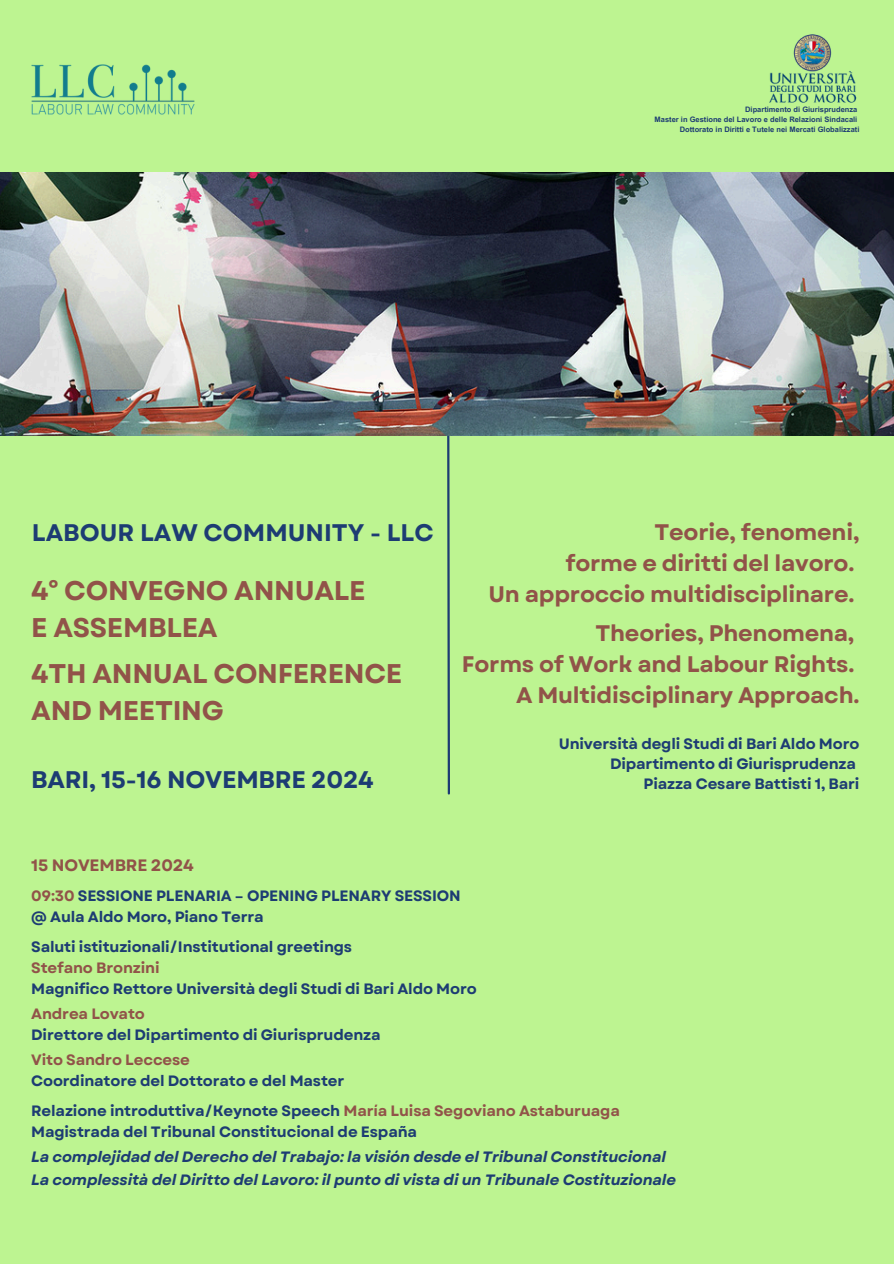
<style>
.page{position:relative;width:894px;height:1264px;background:#fff}
.page>*{position:absolute;margin:0;border:0;box-sizing:border-box;transform-origin:0 0}
.t1{font:700 27px/37.5px "Garet";letter-spacing:-.01em;color:#915349}
.t2{font:700 24px "Garet";color:#1d3c73}
.t3{font:700 22.5px/31px "Garet";letter-spacing:-.01em;color:#915349;text-align:right}
.t4{font:700 16.5px "Garet";letter-spacing:-.01em;color:#915349}
.t5{font:700 15px/20.2px "Garet";letter-spacing:-.01em;color:#1d3c73}
.t6{font:italic 700 15px/23px "Garet";letter-spacing:-.01em;color:#1d3c73}
.t7{font:700 15px "Garet";letter-spacing:-.01em;color:#915349}
.t8{font:700 7.5px "Arial MT Pro";color:#1d3c73}
.s1{color:#915349}
</style>
<div class="page">
<div style="left:0;top:0;width:893px;height:1263px;background:#bdf491"></div>
<svg style="left:445px;top:435px;width:6px;height:360px"></svg>
<img style="left:0;top:173px;width:893px;height:262px">
<img style="left:0;top:64px;width:288px;height:123px">
<img style="left:769px;top:34px;width:88px;height:69px">
<h1 class="t8" style="left:745px;top:106px;width:114px">Dipartimento di Giurisprudenza</h1>
<h1 class="t8" style="left:654px;top:116px;width:204px">Master in Gestione del Lavoro e delle Relazioni Sindacali</h1>
<h2 class="t8" style="left:679px;top:126px;width:181px">Dottorato in Diritti e Tutele nei Mercati Globalizzati</h2>
<h5 class="t2" style="left:32px;top:515px;width:403px">LABOUR LAW COMMUNITY - LLC</h5>
<p class="t1" style="left:31px;top:572px;width:336px">4° CONVEGNO ANNUALE<br>E ASSEMBLEA</p>
<p class="t1" style="left:31px;top:655px;width:372px">4TH ANNUAL CONFERENCE<br>AND MEETING</p>
<p class="t2" style="left:31px;top:762px;width:344px">BARI, 15-16 NOVEMBRE 2024</p>
<h2 class="t3" style="left:488px;top:516px;width:372px">Teorie, fenomeni,<br>forme e diritti del lavoro.<br>Un approccio multidisciplinare.</h2>
<h3 class="t3" style="left:462px;top:617px;width:399px">Theories, Phenomena,<br>Forms of Work and Labour Rights.<br>A Multidisciplinary Approach.</h3>
<h3 class="t5" style="left:558px;top:733px;width:302px;text-align:right">Università degli Studi di Bari Aldo Moro<br>Dipartimento di Giurisprudenza<br>Piazza Cesare Battisti 1, Bari</h3>
<p class="t4" style="left:31px;top:853px;width:164px">15 NOVEMBRE 2024</p>
<p class="t5" style="left:31px;top:885px;width:431px;line-height:21px"><span class="s1">09:30</span> SESSIONE PLENARIA – OPENING PLENARY SESSION @ Aula Aldo Moro, Piano Terra</p>
<p class="t5" style="left:31px;top:936px;width:322px">Saluti istituzionali/Institutional greetings</p>
<p class="t7" style="left:31px;top:956px;width:130px">Stefano Bronzini</p>
<p class="t5" style="left:31px;top:978px;width:447px">Magnifico Rettore Università degli Studi di Bari Aldo Moro</p>
<p class="t7" style="left:31px;top:1002px;width:115px">Andrea Lovato</p>
<p class="t5" style="left:31px;top:1024px;width:351px">Direttore del Dipartimento di Giurisprudenza</p>
<p class="t7" style="left:31px;top:1049px;width:160px">Vito Sandro Leccese</p>
<p class="t5" style="left:31px;top:1066px;width:590px;line-height:29.4px">Coordinatore del Dottorato e del Master<br>Relazione introduttiva/Keynote Speech <span class="s1">María Luisa Segoviano Astaburuaga</span></p>
<p class="t5" style="left:31px;top:1121px;width:387px">Magistrada del Tribunal Constitucional de España</p>
<p class="t6" style="left:31px;top:1145px;width:646px">La complejidad del Derecho del Trabajo: la visión desde el Tribunal Constitucional<br>La complessità del Diritto del Lavoro: il punto di vista di un Tribunale Costituzionale</p>
</div>
